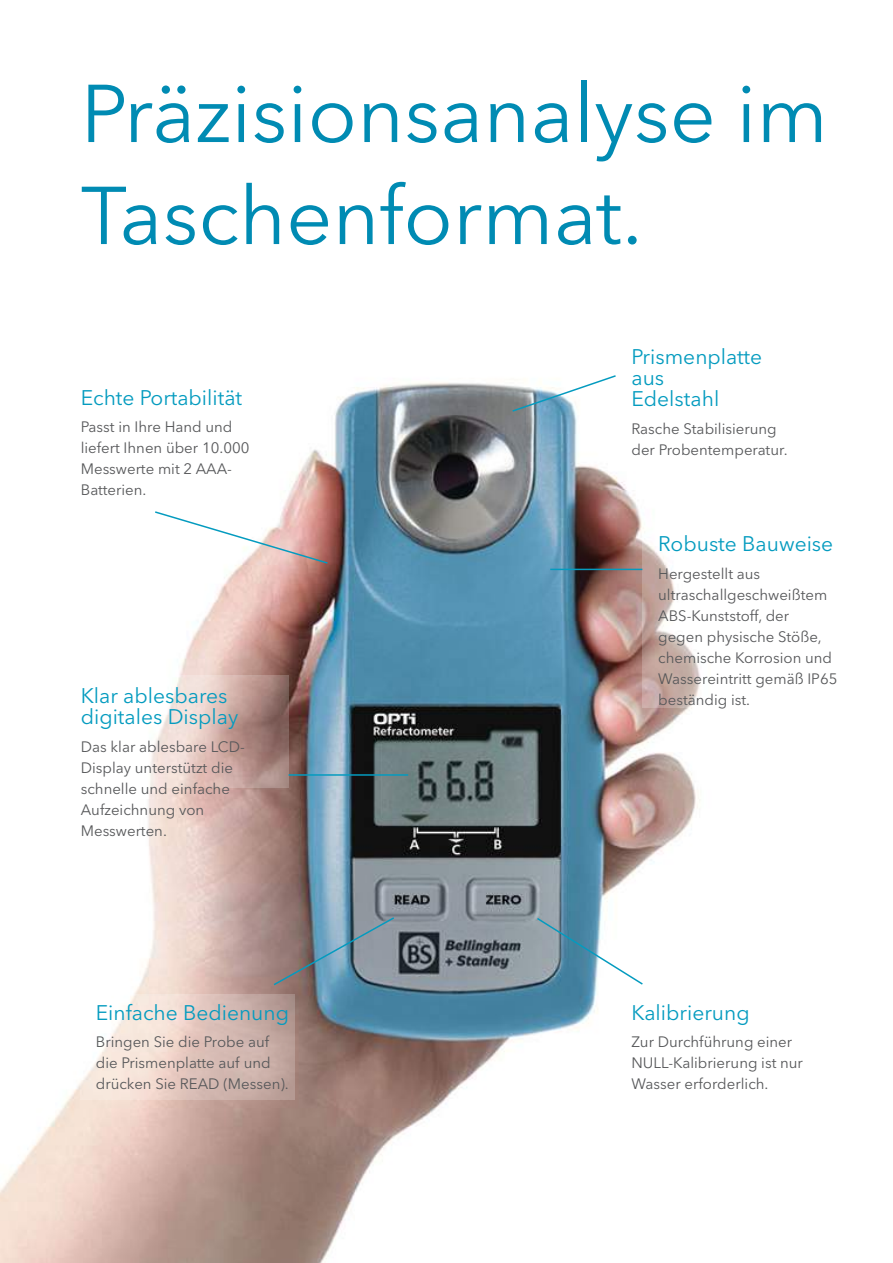
<style>
.page{position:relative;width:893px;height:1263px;background:#fff}
.page>*{position:absolute;margin:0;border:0;box-sizing:border-box;transform-origin:0 0}
.t1{font:81px/102px "Avenir Next LT Pro";color:#008bb3}
.t2{font:21px/21px "Avenir Next LT Pro";color:#049bbf}
.t3{font:15px/21px "Avenir Next LT Pro";color:#57585a}
</style>
<div class="page">
<img style="left:0;top:382px;width:700px;height:881px">
<svg style="left:68px;top:675px;width:221px;height:112px"></svg>
<svg style="left:81px;top:994px;width:214px;height:106px;background:#e1ccc4"></svg>
<svg style="left:642px;top:525px;width:58px;height:183px"></svg>
<svg style="left:511px;top:375px;width:106px;height:38px"></svg>
<svg style="left:153px;top:510px;width:176px;height:55px"></svg>
<hr style="left:289px;top:774px;width:119px;height:2px;background:#049bbf">
<hr style="left:550px;top:569px;width:92px;height:1px;background:#049bbf">
<svg style="left:535px;top:916px;width:109px;height:70px"></svg>
<svg style="left:272px;top:916px;width:124px;height:71px;background:#7e8b96"></svg>
<h1 class="t1" style="left:81px;top:63px;width:749px">Präzisionsanalyse im<br>Taschenformat.</h1>
<h2 class="t2" style="left:81px;top:387px;width:163px">Echte Portabilität</h2>
<p class="t3" style="left:81px;top:417px;width:170px">Passt in Ihre Hand und liefert Ihnen über 10.000<br>Messwerte mit 2 AAA-<br>Batterien.</p>
<h2 class="t2" style="left:81px;top:685px;width:159px">Klar ablesbares digitales Display</h2>
<p class="t3" style="left:81px;top:736px;width:166px">Das klar ablesbare LCD-<br>Display unterstützt die schnelle und einfache<br>Aufzeichnung von<br>Messwerten.</p>
<h2 class="t2" style="left:96px;top:1002px;width:195px">Einfache Bedienung</h2>
<p class="t3" style="left:96px;top:1031px;width:194px">Bringen Sie die Probe auf die Prismenplatte auf und drücken Sie READ (Messen).</p>
<h2 class="t2" style="left:631px;top:346px;width:132px">Prismenplatte aus<br>Edelstahl</h2>
<p class="t3" style="left:631px;top:418px;width:158px">Rasche Stabilisierung der Probentemperatur.</p>
<h2 class="t2" style="left:658px;top:533px;width:177px">Robuste Bauweise</h2>
<p class="t3" style="left:658px;top:563px;width:181px">Hergestellt aus ultraschallgeschweißtem<br>ABS-Kunststoff, der gegen physische Stöße, chemische Korrosion und<br>Wassereintritt gemäß IP65 beständig ist.</p>
<h2 class="t2" style="left:631px;top:1002px;width:120px">Kalibrierung</h2>
<p class="t3" style="left:631px;top:1031px;width:173px">Zur Durchführung einer<br>NULL-Kalibrierung ist nur<br>Wasser erforderlich.</p>
</div>
